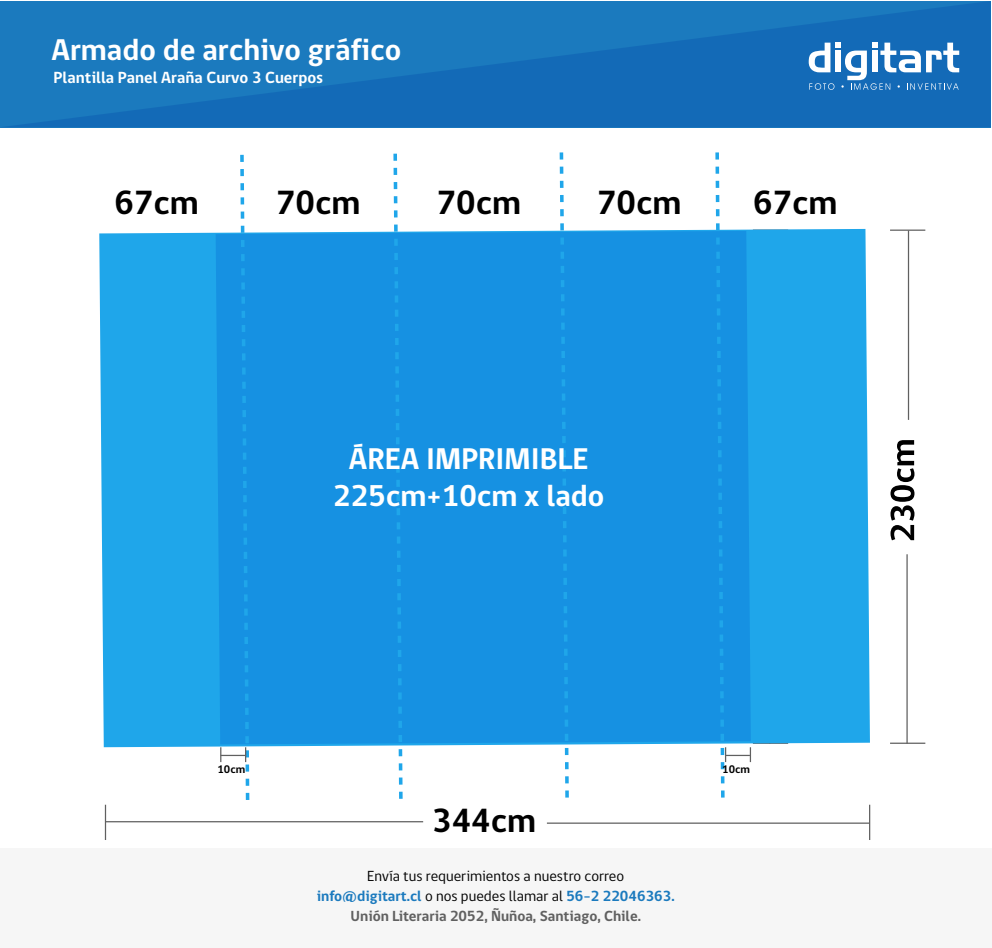
<style>
.page{position:relative;width:992px;height:948px;background:#fff}
.page>*{position:absolute;margin:0;border:0;box-sizing:border-box;transform-origin:0 0}
.t1{font:700 34.25px "gob CL";color:#000}
.t2{font:700 30.75px/36.9px "gob CL";color:#fff;text-align:center}
.t3{font:700 16.5px "gob CL";color:#fff}
.t4{font:15px/20px "gob CL";color:#000;text-align:center}
.t5{font:700 11.25px "gob CL";color:#000}
.s1{font-weight:700;color:#1b7abe}
.s2{font-weight:700;color:#606060}
</style>
<div class="page">
<div style="left:0;top:847px;width:991px;height:101px;background:#f6f6f6"></div>
<svg style="left:0;top:1px;width:990px;height:126px;background:#1772ba"></svg>
<svg style="left:808px;top:43px;width:151px;height:47px"></svg>
<div style="left:99px;top:229px;width:770px;height:518px;background:#1fa6ea"></div>
<div style="left:216px;top:231px;width:534px;height:513px;background:#1691e2"></div>
<svg style="left:391px;top:153px;width:13px;height:646px"></svg>
<svg style="left:557px;top:152px;width:13px;height:646px"></svg>
<hr style="left:220px;top:754px;width:25px;height:2px;background:#606060">
<svg style="left:238px;top:154px;width:13px;height:646px"></svg>
<svg style="left:220px;top:747px;width:1px;height:15px"></svg>
<hr style="left:725px;top:754px;width:24px;height:2px;background:#606060">
<svg style="left:749px;top:747px;width:1px;height:15px"></svg>
<svg style="left:713px;top:152px;width:13px;height:646px"></svg>
<svg style="left:890px;top:440px;width:24px;height:100px"></svg>
<hr style="left:907px;top:230px;width:1px;height:190px;background:#606060">
<hr style="left:906px;top:554px;width:1px;height:189px;background:#606060">
<hr style="left:889px;top:229px;width:36px;height:2px;background:#606060">
<hr style="left:889px;top:742px;width:36px;height:2px;background:#606060">
<hr style="left:546px;top:822px;width:323px;height:1px;background:#606060">
<hr style="left:105px;top:821px;width:318px;height:1px;background:#606060">
<hr style="left:868px;top:804px;width:2px;height:36px;background:#606060">
<hr style="left:105px;top:804px;width:1px;height:36px;background:#606060">
<h2 class="t2" style="left:51px;top:32px;width:351px">Armado de archivo gráfico</h2>
<p class="t3" style="left:54px;top:66px;width:271px">Plantilla Panel Araña Curvo 3 Cuerpos</p>
<h1 class="t1" style="left:114px;top:179px;width:86px">67cm</h1>
<h1 class="t1" style="left:276px;top:179px;width:86px">70cm</h1>
<h1 class="t1" style="left:436px;top:179px;width:86px">70cm</h1>
<h1 class="t1" style="left:597px;top:179px;width:86px">70cm</h1>
<h1 class="t1" style="left:753px;top:179px;width:86px">67cm</h1>
<h2 class="t2" style="left:333px;top:441px;width:273px">ÁREA IMPRIMIBLE<br>225cm+10cm x lado</h2>
<p class="t5" style="left:217px;top:761px;width:29px">10cm</p>
<p class="t5" style="left:722px;top:761px;width:29px">10cm</p>
<h1 class="t1" style="left:432px;top:797px;width:105px">344cm</h1>
<p class="t4" style="left:317px;top:866px;width:359px">Envía tus requerimientos a nuestro correo <span class="s1">info@digitart.cl</span> o nos puedes llamar al <span class="s1">56-2 22046363.<br></span><span class="s2">Unión Literaria 2052, Ñuñoa, Santiago, Chile.</span></p>
</div>
